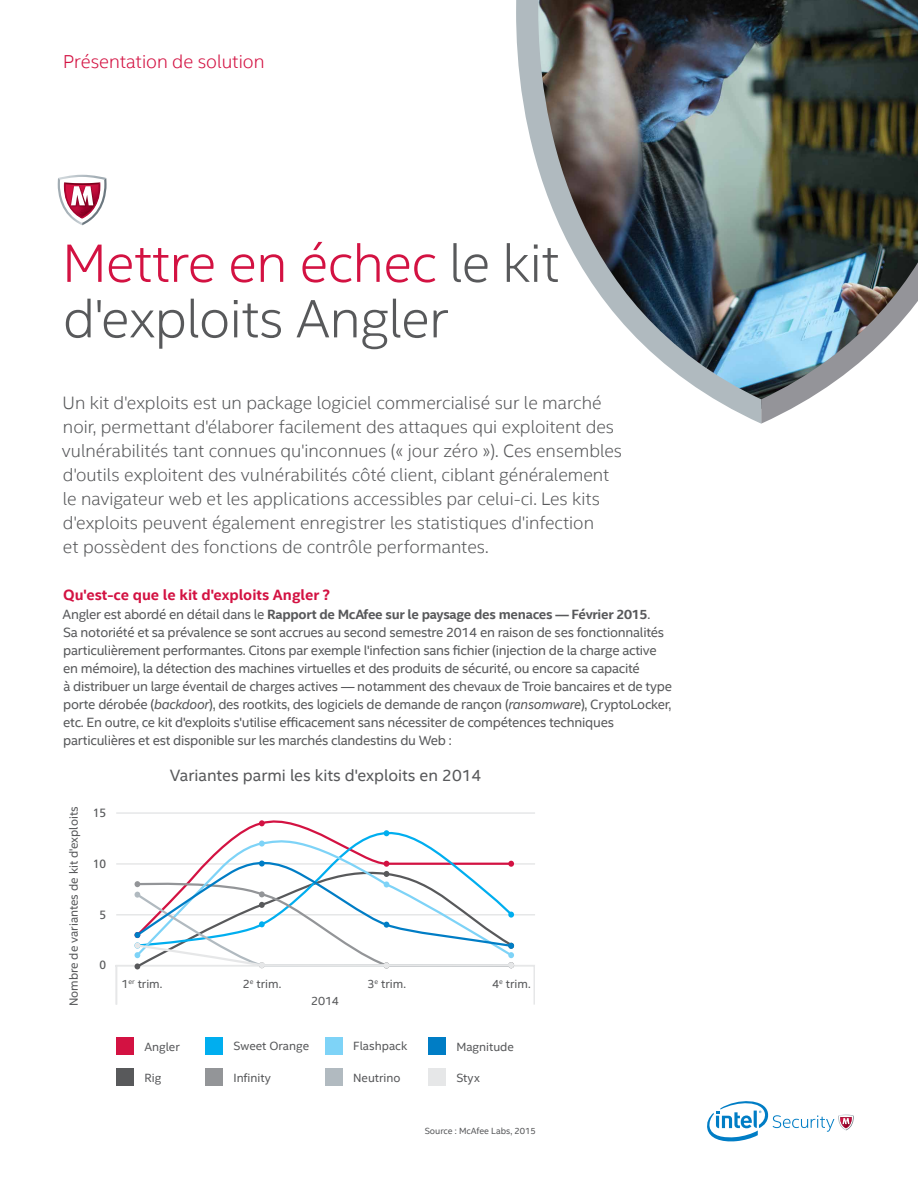
<style>
.page{position:relative;width:918px;height:1188px;background:#fff}
.page>*{position:absolute;margin:0;border:0;box-sizing:border-box;transform-origin:0 0}
.t1{font:300 54px/55.5px "Intel Clear";letter-spacing:-.01em;color:#58595b}
.t2{font:300 18.75px "Intel Clear";color:#d31242}
.t3{font:300 18px/24px "Intel Clear";color:#58595b}
.t4{font:16.5px "Intel Clear";color:#58595b}
.t5{font:700 15px "Intel Clear";color:#d31242}
.t6{font:13.5px/18px "Intel Clear";letter-spacing:-.02em;color:#58595b}
.t7{font:12px "Intel Clear";color:#58595b}
.t8{font:12px "Frutiger LT Std";color:#58595b}
.t9{font:9px "Intel Clear";color:#58595b}
.t10{font:7.05px "Intel Clear";color:#58595b}
.s1{color:#d31242}
.s2{font-weight:700}
.s3{font-style:italic}
</style>
<div class="page">
<svg style="left:707px;top:1101px;width:147px;height:40px"></svg>
<svg style="left:58px;top:175px;width:49px;height:50px"></svg>
<hr style="left:116px;top:812px;width:419px;height:2px;background:#e6e7e8">
<div style="left:116px;top:1037px;width:18px;height:17px;background:#d31242"></div>
<div style="left:116px;top:1069px;width:18px;height:17px;background:#58595b"></div>
<div style="left:325px;top:1037px;width:17px;height:17px;background:#7ed3f7"></div>
<div style="left:325px;top:1069px;width:17px;height:17px;background:#b1bac0"></div>
<div style="left:205px;top:1069px;width:18px;height:17px;background:#939598"></div>
<div style="left:205px;top:1037px;width:18px;height:17px;background:#00aeef"></div>
<div style="left:428px;top:1069px;width:17px;height:17px;background:#e6e7e8"></div>
<div style="left:428px;top:1037px;width:17px;height:17px;background:#007dc5"></div>
<svg style="left:239px;top:820px;width:160px;height:13px"></svg>
<svg style="left:211px;top:833px;width:233px;height:23px"></svg>
<svg style="left:115px;top:856px;width:420px;height:149px"></svg>
<img style="left:761px;top:0;width:157px;height:424px">
<img style="left:516px;top:0;width:245px;height:424px">
<h2 class="t2" style="left:63px;top:49px;width:203px">Présentation de solution</h2>
<h1 class="t1" style="left:62px;top:234px;width:499px"><span class="s1">Mettre en échec</span> le kit d'exploits Angler</h1>
<p class="t3" style="left:62px;top:391px;width:562px">Un kit d'exploits est un package logiciel commercialisé sur le marché noir, permettant d'élaborer facilement des attaques qui exploitent des vulnérabilités tant connues qu'inconnues (« jour zéro »). Ces ensembles d'outils exploitent des vulnérabilités côté client, ciblant généralement le navigateur web et les applications accessibles par celui-ci. Les kits d'exploits peuvent également enregistrer les statistiques d'infection<br>et possèdent des fonctions de contrôle performantes.</p>
<p class="t5" style="left:63px;top:584px;width:269px">Qu'est-ce que le kit d'exploits Angler ?</p>
<p class="t6" style="left:63px;top:604px;width:611px">Angler est abordé en détail dans le <span class="s2">Rapport de McAfee sur le paysage des menaces — Février 2015</span>.<br>Sa notoriété et sa prévalence se sont accrues au second semestre 2014 en raison de ses fonctionnalités particulièrement performantes. Citons par exemple l'infection sans fichier (injection de la charge active en mémoire), la détection des machines virtuelles et des produits de sécurité, ou encore sa capacité<br>à distribuer un large éventail de charges actives — notamment des chevaux de Troie bancaires et de type porte dérobée (<span class="s3">backdoor</span>), des rootkits, des logiciels de demande de rançon (<span class="s3">ransomware</span>), CryptoLocker, etc. En outre, ce kit d'exploits s'utilise efficacement sans nécessiter de compétences techniques particulières et est disponible sur les marchés clandestins du Web :</p>
<p class="t7" style="left:65px;top:1006px;width:201px;rotate:-90deg">Nombre de variantes de kit d'exploits</p>
<p class="t8" style="left:93px;top:806px;width:15px">15</p>
<p class="t8" style="left:93px;top:856px;width:15px">10</p>
<p class="t8" style="left:99px;top:907px;width:8px">5</p>
<p class="t8" style="left:99px;top:958px;width:8px">0</p>
<p class="t4" style="left:170px;top:764px;width:313px">Variantes parmi les kits d'exploits en 2014</p>
<p class="t7" style="left:121px;top:976px;width:43px">1<sup>er</sup> trim.</p>
<p class="t7" style="left:257px;top:976px;width:26px">trim.</p>
<p class="t7" style="left:243px;top:976px;width:9px">2</p>
<p class="t10" style="left:250px;top:977px;width:5px">e</p>
<p class="t7" style="left:311px;top:992px;width:29px">2014</p>
<p class="t7" style="left:368px;top:976px;width:40px">3<sup>e</sup> trim.</p>
<p class="t7" style="left:492px;top:976px;width:40px">4<sup>e</sup> trim.</p>
<p class="t7" style="left:144px;top:1038px;width:37px">Angler</p>
<p class="t7" style="left:144px;top:1069px;width:18px">Rig</p>
<p class="t7" style="left:233px;top:1038px;width:77px">Sweet Orange</p>
<p class="t7" style="left:353px;top:1038px;width:56px">Flashpack</p>
<p class="t7" style="left:456px;top:1039px;width:59px">Magnitude</p>
<p class="t7" style="left:233px;top:1069px;width:39px">Infinity</p>
<p class="t7" style="left:353px;top:1069px;width:49px">Neutrino</p>
<p class="t7" style="left:456px;top:1069px;width:25px">Styx</p>
<p class="t9" style="left:425px;top:1125px;width:113px">Source : McAfee Labs, 2015</p>
</div>
